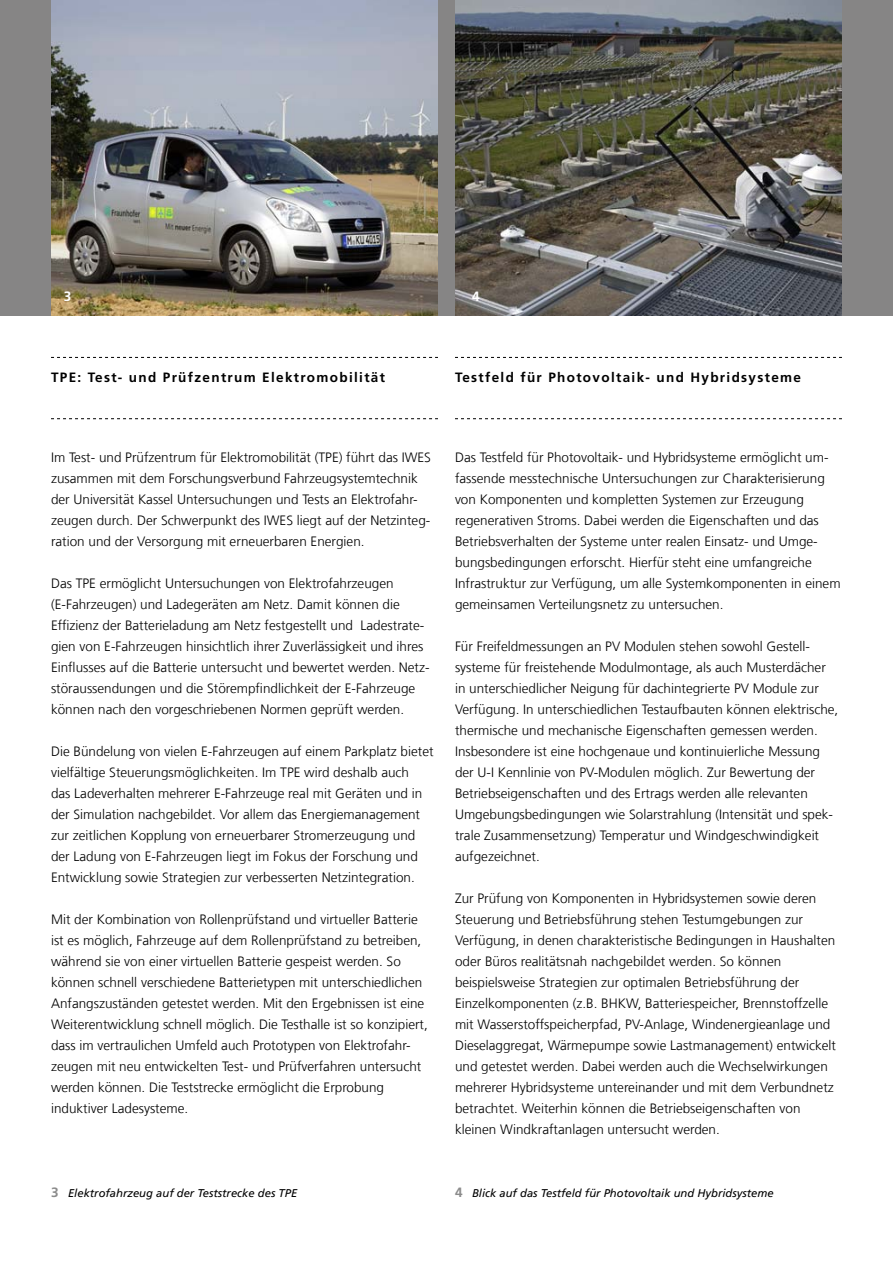
<style>
.page{position:relative;width:893px;height:1263px;background:#fff}
.page>*{position:absolute;margin:0;border:0;box-sizing:border-box;transform-origin:0 0}
._06_Fließtext{font:300 13.5px/21px "Frutiger LT Com";color:#000}
._07_Zwischenüberschr{font:700 13.5px "Frutiger LT Com";letter-spacing:.1em;color:#000}
.t1{font:700 13.5px "Frutiger LT Com";color:#fff}
._05_Marginalie_Bildu{font:italic 11.25px "Frutiger LT Com";color:#000}
.s1{font-weight:700;font-style:normal;font-size:13.5px;color:#8b8b8b}
</style>
<div class="page">
<div style="left:0;top:0;width:893px;height:315px;background:#868585"></div>
<img style="left:51px;top:0;width:387px;height:315px">
<img style="left:455px;top:0;width:387px;height:315px">
<svg style="left:51px;top:357px;width:387px;height:1px"></svg>
<svg style="left:51px;top:418px;width:387px;height:1px"></svg>
<svg style="left:455px;top:357px;width:387px;height:1px"></svg>
<svg style="left:455px;top:418px;width:387px;height:1px"></svg>
<p class="t1" style="left:64px;top:288px;width:9px">3</p>
<p class="t1" style="left:472px;top:288px;width:9px">4</p>
<p class="_07_Zwischenüberschr" style="left:51px;top:370px;width:336px">TPE: Test- und Prüfzentrum Elektromobilität</p>
<p class="_07_Zwischenüberschr" style="left:455px;top:370px;width:348px">Testfeld für Photovoltaik- und Hybridsysteme</p>
<p class="_06_Fließtext" style="left:51px;top:447px;width:382px">Im Test- und Prüfzentrum für Elektromobilität (TPE) führt das IWES zusammen mit dem Forschungsverbund Fahrzeugsystemtechnik der Universität Kassel Untersuchungen und Tests an Elektrofahr&shy;zeugen durch. Der Schwerpunkt des IWES liegt auf der Netzinteg&shy;ration und der Versorgung mit erneuerbaren Energien.</p>
<p class="_06_Fließtext" style="left:51px;top:573px;width:380px">Das TPE ermöglicht Untersuchungen von Elektrofahrzeugen (E-Fahrzeugen) und Ladegeräten am Netz. Damit können die Effizienz der Batterieladung am Netz festgestellt und Ladestrate&shy;gien von E-Fahrzeugen hinsichtlich ihrer Zuverlässigkeit und ihres Einflusses auf die Batterie untersucht und bewertet werden. Netz&shy;störaussendungen und die Störempfindlichkeit der E-Fahrzeuge können nach den vorgeschriebenen Normen geprüft werden.</p>
<p class="_06_Fließtext" style="left:51px;top:741px;width:384px">Die Bündelung von vielen E-Fahrzeugen auf einem Parkplatz bietet vielfältige Steuerungsmöglichkeiten. Im TPE wird deshalb auch<br>das Ladeverhalten mehrerer E-Fahrzeuge real mit Geräten und in der Simulation nachgebildet. Vor allem das Energiemanagement zur zeitlichen Kopplung von erneuerbarer Stromerzeugung und der Ladung von E-Fahrzeugen liegt im Fokus der Forschung und Entwicklung sowie Strategien zur verbesserten Netzintegration.</p>
<p class="_06_Fließtext" style="left:51px;top:909px;width:378px">Mit der Kombination von Rollenprüfstand und virtueller Batterie ist es möglich, Fahrzeuge auf dem Rollenprüfstand zu betreiben, während sie von einer virtuellen Batterie gespeist werden. So können schnell verschiedene Batterietypen mit unterschiedlichen Anfangszuständen getestet werden. Mit den Ergebnissen ist eine Weiterentwicklung schnell möglich. Die Testhalle ist so konzipiert, dass im vertraulichen Umfeld auch Prototypen von Elektrofahr&shy;zeugen mit neu entwickelten Test- und Prüfverfahren untersucht werden können. Die Teststrecke ermöglicht die Erprobung induktiver Ladesysteme.</p>
<p class="_06_Fließtext" style="left:455px;top:447px;width:387px">Das Testfeld für Photovoltaik- und Hybridsysteme ermöglicht um&shy;fassende messtechnische Untersuchungen zur Charakterisierung von Komponenten und kompletten Systemen zur Erzeugung regenerativen Stroms. Dabei werden die Eigenschaften und das Betriebsverhalten der Systeme unter realen Einsatz- und Umge&shy;bungsbedingungen erforscht. Hierfür steht eine umfangreiche Infrastruktur zur Verfügung, um alle Systemkomponenten in einem gemeinsamen Verteilungsnetz zu untersuchen.</p>
<p class="_06_Fließtext" style="left:455px;top:636px;width:385px">Für Freifeldmessungen an PV Modulen stehen sowohl Gestell&shy;systeme für freistehende Modulmontage, als auch Musterdächer in unterschiedlicher Neigung für dachintegrierte PV Module zur Verfügung. In unterschiedlichen Testaufbauten können elektrische, thermische und mechanische Eigenschaften gemessen werden.<br>Insbesondere ist eine hochgenaue und kontinuierliche Messung der U-I Kennlinie von PV-Modulen möglich. Zur Bewertung der Betriebseigenschaften und des Ertrags werden alle relevanten Umgebungsbedingungen wie Solarstrahlung (Intensität und spek&shy;trale Zusammensetzung) Temperatur und Windgeschwindigkeit aufgezeichnet.</p>
<p class="_06_Fließtext" style="left:455px;top:888px;width:383px">Zur Prüfung von Komponenten in Hybridsystemen sowie deren Steuerung und Betriebsführung stehen Testumgebungen zur Verfügung, in denen charakteristische Bedingungen in Haushalten oder Büros realitätsnah nachgebildet werden. So können beispielsweise Strategien zur optimalen Betriebsführung der Einzelkomponenten (z.B. BHKW, Batteriespeicher, Brennstoffzelle mit Wasserstoffspeicherpfad, PV-Anlage, Windenergieanlage und Dieselaggregat, Wärmepumpe sowie Lastmanagement) entwickelt und getestet werden. Dabei werden auch die Wechselwirkungen mehrerer Hybridsysteme untereinander und mit dem Verbundnetz betrachtet. Weiterhin können die Betriebseigenschaften von kleinen Windkraftanlagen untersucht werden.</p>
<p class="_05_Marginalie_Bildu" style="left:51px;top:1187px;width:248px"><span class="s1">3</span> Elektrofahrzeug auf der Teststrecke des TPE</p>
<p class="_05_Marginalie_Bildu" style="left:455px;top:1187px;width:320px"><span class="s1">4</span> Blick auf das Testfeld für Photovoltaik und Hybridsysteme</p>
</div>
